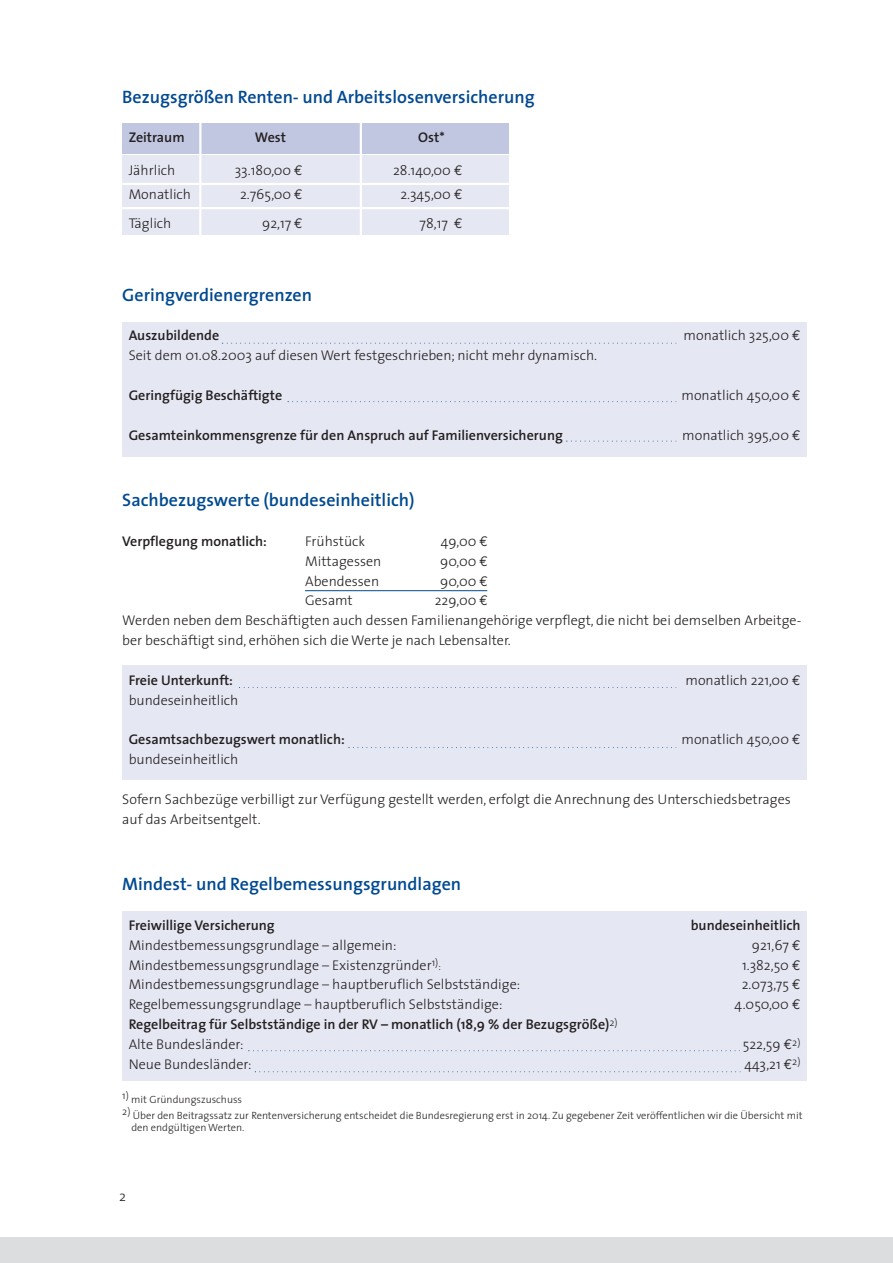
<style>
.page{position:relative;width:893px;height:1263px;background:#fff}
.page>*{position:absolute;margin:0;border:0;box-sizing:border-box;transform-origin:0 0}
.t1{font:600 18px "The Sans";color:#014990}
.t2{font:300 14.25px "The Sans";color:#231f20}
.t3{font:300 14.1px/19.8px "The Sans";color:#231f20}
.t4{font:600 14.1px/19.8px "The Sans";color:#231f20}
.t5{font:300 10.5px/12.6px "The Sans";color:#231f20}
.s1{font-family:"Euro Mono";font-weight:400}
.s2{font-size:10.5px}
.s3{font-weight:300}
</style>
<div class="page">
<div style="left:122px;top:123px;width:387px;height:31px;background:#c1c7e1"></div>
<div style="left:122px;top:156px;width:387px;height:79px;background:#e5e7f2"></div>
<hr style="left:122px;top:207px;width:447px;height:2px;background:#fff">
<hr style="left:122px;top:183px;width:387px;height:2px;background:#fff">
<hr style="left:199px;top:118px;width:2px;height:117px;background:#fff">
<hr style="left:360px;top:118px;width:2px;height:117px;background:#fff">
<div style="left:122px;top:323px;width:685px;height:134px;background:#e5e7f2"></div>
<div style="left:122px;top:665px;width:685px;height:115px;background:#e5e7f2"></div>
<div style="left:122px;top:911px;width:685px;height:170px;background:#e5e7f2"></div>
<svg style="left:222px;top:343px;width:454px;height:1px"></svg>
<svg style="left:239px;top:687px;width:437px;height:1px"></svg>
<svg style="left:248px;top:1050px;width:492px;height:1px"></svg>
<svg style="left:255px;top:1071px;width:486px;height:1px"></svg>
<svg style="left:349px;top:747px;width:327px;height:1px"></svg>
<svg style="left:288px;top:401px;width:388px;height:1px"></svg>
<hr style="left:305px;top:590px;width:182px;height:1px;background:#014990">
<svg style="left:566px;top:441px;width:110px;height:1px"></svg>
<div style="left:0;top:1237px;width:893px;height:26px;background:#dcdddf"></div>
<p class="t1" style="left:122px;top:90px;width:414px">Bezugsgrößen Renten- und Arbeitslosenversicherung</p>
<p class="t4" style="left:129px;top:129px;width:58px">Zeitraum</p>
<p class="t4" style="left:255px;top:129px;width:33px">West</p>
<p class="t4" style="left:418px;top:129px;width:28px">Ost*</p>
<p class="t3" style="left:129px;top:162px;width:48px">Jährlich</p>
<p class="t3" style="left:235px;top:162px;width:69px">33.180,00 <span class="s1">€</span></p>
<p class="t3" style="left:393px;top:162px;width:71px">28.140,00 <span class="s1">€</span></p>
<p class="t3" style="left:129px;top:186px;width:64px">Monatlich</p>
<p class="t3" style="left:240px;top:186px;width:64px">2.765,00 <span class="s1">€</span></p>
<p class="t3" style="left:400px;top:186px;width:64px">2.345,00 <span class="s1">€</span></p>
<p class="t3" style="left:129px;top:214px;width:44px">Täglich</p>
<p class="t3" style="left:262px;top:214px;width:42px">92,17 <span class="s1">€</span></p>
<p class="t3" style="left:420px;top:214px;width:44px">78,17 <span class="s1">€</span></p>
<p class="t1" style="left:122px;top:288px;width:191px">Geringverdienergrenzen</p>
<p class="t4" style="left:129px;top:327px;width:92px">Auszubildende</p>
<p class="t3" style="left:684px;top:327px;width:118px">monatlich 325,00 <span class="s1">€</span></p>
<p class="t3" style="left:129px;top:347px;width:470px">Seit dem 01.08.2003 auf diesen Wert festgeschrieben; nicht mehr dynamisch.</p>
<p class="t4" style="left:129px;top:387px;width:155px">Geringfügig Beschäftigte</p>
<p class="t3" style="left:681px;top:387px;width:121px">monatlich 450,00 <span class="s1">€</span></p>
<p class="t4" style="left:129px;top:426px;width:436px">Gesamteinkommensgrenze für den Anspruch auf Familienversicherung</p>
<p class="t3" style="left:682px;top:426px;width:120px">monatlich 395,00 <span class="s1">€</span></p>
<p class="t1" style="left:122px;top:493px;width:294px">Sachbezugswerte (bundeseinheitlich)</p>
<p class="t4" style="left:122px;top:533px;width:146px">Verpflegung monatlich:</p>
<p class="t3" style="left:305px;top:533px;width:62px">Frühstück</p>
<p class="t3" style="left:441px;top:533px;width:49px">49,00 <span class="s1">€</span></p>
<p class="t3" style="left:305px;top:552px;width:78px">Mittagessen</p>
<p class="t3" style="left:440px;top:552px;width:49px">90,00 <span class="s1">€</span></p>
<p class="t3" style="left:305px;top:572px;width:76px">Abendessen</p>
<p class="t3" style="left:440px;top:572px;width:49px">90,00 <span class="s1">€</span></p>
<p class="t3" style="left:305px;top:592px;width:49px">Gesamt</p>
<p class="t3" style="left:122px;top:592px;width:680px;text-indent:312px">229,00 <span class="s1">€<br></span>Werden neben dem Beschäftigten auch dessen Familienangehörige verpflegt, die nicht bei demselben Arbeitge&shy;ber beschäftigt sind, erhöhen sich die Werte je nach Lebensalter.</p>
<p class="t4" style="left:129px;top:671px;width:106px">Freie Unterkunft:</p>
<p class="t3" style="left:685px;top:671px;width:117px">monatlich 221,00 <span class="s1">€</span></p>
<p class="t3" style="left:129px;top:691px;width:111px">bundeseinheitlich</p>
<p class="t4" style="left:129px;top:731px;width:218px">Gesamtsachbezugswert monatlich:</p>
<p class="t3" style="left:681px;top:731px;width:121px">monatlich 450,00 <span class="s1">€</span></p>
<p class="t3" style="left:129px;top:751px;width:111px">bundeseinheitlich</p>
<p class="t3" style="left:122px;top:790px;width:670px">Sofern Sachbezüge verbilligt zur Verfügung gestellt werden, erfolgt die Anrechnung des Unterschiedsbetrages auf das Arbeitsentgelt.</p>
<p class="t1" style="left:122px;top:877px;width:340px">Mindest- und Regelbemessungsgrundlagen</p>
<p class="t4" style="left:129px;top:917px;width:148px">Freiwillige Versicherung</p>
<p class="t4" style="left:691px;top:917px;width:111px">bundeseinheitlich</p>
<p class="t3" style="left:129px;top:936px;width:269px">Mindestbemessungsgrundlage – allgemein:</p>
<p class="t3" style="left:752px;top:936px;width:50px">921,67 <span class="s1">€</span></p>
<p class="t3" style="left:129px;top:956px;width:314px">Mindestbemessungsgrundlage – Existenzgründer<sup>1)</sup><span class="s2">:</span></p>
<p class="t3" style="left:742px;top:956px;width:60px">1.382,50 <span class="s1">€</span></p>
<p class="t3" style="left:129px;top:976px;width:393px">Mindestbemessungsgrundlage – hauptberuflich Selbstständige:</p>
<p class="t3" style="left:742px;top:976px;width:60px">2.073,75 <span class="s1">€</span></p>
<p class="t3" style="left:129px;top:996px;width:375px">Regelbemessungsgrundlage – hauptberuflich Selbstständige:</p>
<p class="t3" style="left:735px;top:996px;width:67px">4.050,00 <span class="s1">€</span></p>
<p class="t4" style="left:129px;top:1016px;width:490px">Regelbeitrag für Selbstständige in der RV – monatlich (18,9 % der Bezugsgröße)<sup>2)<br></sup><span class="s3">Alte Bundesländer:</span></p>
<p class="t3" style="left:743px;top:1036px;width:59px">522,59 <span class="s1">€</span><sup>2)</sup></p>
<p class="t3" style="left:129px;top:1055px;width:124px">Neue Bundesländer:</p>
<p class="t3" style="left:744px;top:1055px;width:58px">443,21 <span class="s1">€</span><sup>2)</sup></p>
<p class="t5" style="left:122px;top:1094px;width:121px">1) mit Gründungszuschuss</p>
<p class="t5" style="left:131px;top:1110px;width:673px;text-indent:-9px">2) Über den Beitragssatz zur Rentenversicherung entscheidet die Bundesregierung erst in 2014. Zu gegebener Zeit veröffentlichen wir die Übersicht mit den endgültigen Werten.</p>
<p class="t2" style="left:119px;top:1191px;width:8px">2</p>
</div>
